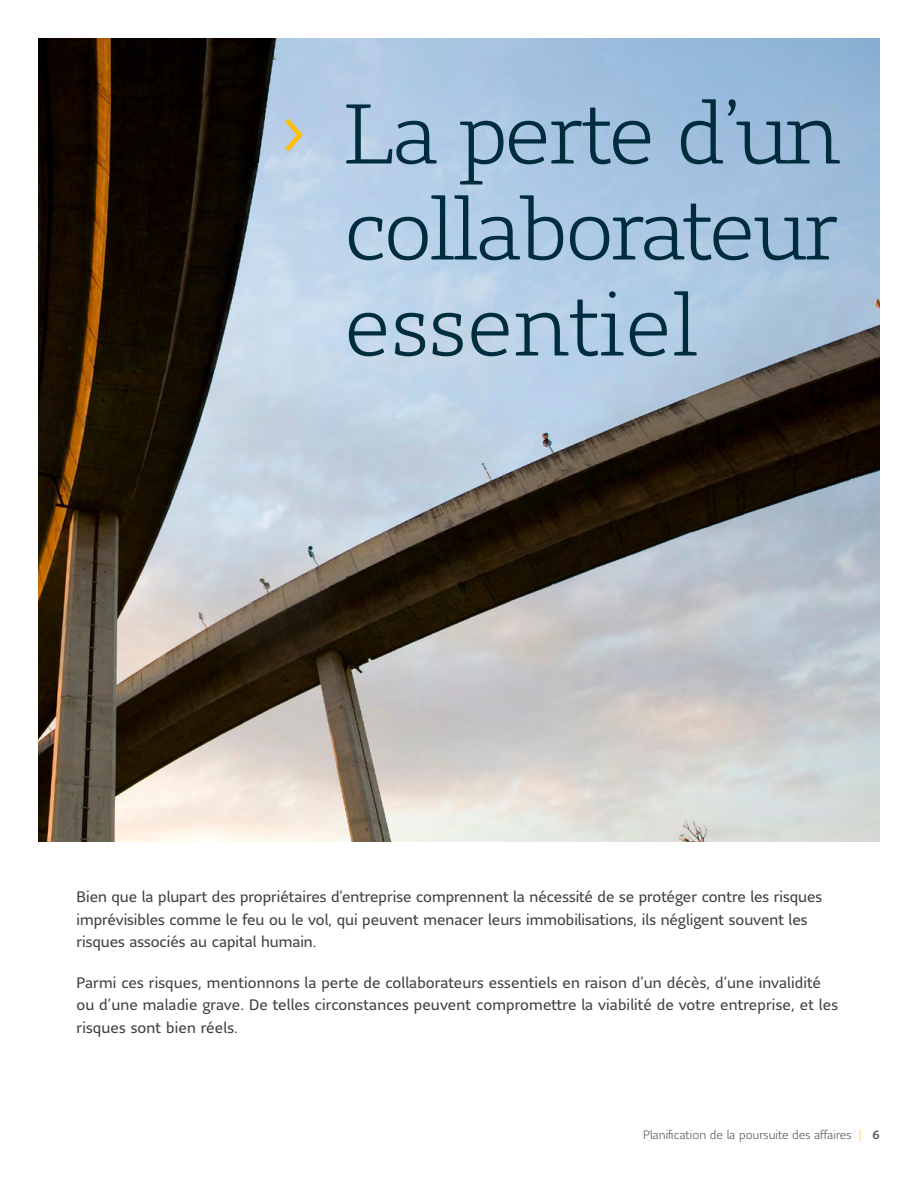
<style>
.page{position:relative;width:918px;height:1188px;background:#fff}
.page>*{position:absolute;margin:0;border:0;box-sizing:border-box;transform-origin:0 0}
.H1_-_Page_Title__Lig{font:300 84px/96px "Sun Life Serif";letter-spacing:-.03em;color:#002d3d}
.P_-_Body_Copy__Regul{font:15px/22.5px "Sun Life Sans";color:#414042}
.t1{font:300 12px "Sun Life Sans";color:#58595b}
.s1{color:#febe10}
.s2{color:#ffc94e}
.s3{font-weight:500}
</style>
<div class="page">
<img style="left:38px;top:38px;width:842px;height:804px">
<p class="H1_-_Page_Title__Lig" style="left:282px;top:84px;width:561px"><span class="s1">›</span> La perte d’un</p>
<p class="H1_-_Page_Title__Lig" style="left:344px;top:180px;width:496px">collaborateur essentiel</p>
<p class="P_-_Body_Copy__Regul" style="left:76px;top:886px;width:747px">Bien que la plupart des propriétaires d’entreprise comprennent la nécessité de se protéger contre les risques imprévisibles comme le feu ou le vol, qui peuvent menacer leurs immobilisations, ils négligent souvent les risques associés au capital humain.</p>
<p class="P_-_Body_Copy__Regul" style="left:76px;top:971px;width:763px">Parmi ces risques, mentionnons la perte de collaborateurs essentiels en raison d’un décès, d’une invalidité ou d’une maladie grave. De telles circonstances peuvent compromettre la viabilité de votre entreprise, et les risques sont bien réels.</p>
<p class="t1" style="left:643px;top:1126px;width:238px">Planification de la poursuite des affaires <span class="s2">|</span> <span class="s3">6</span></p>
</div>
